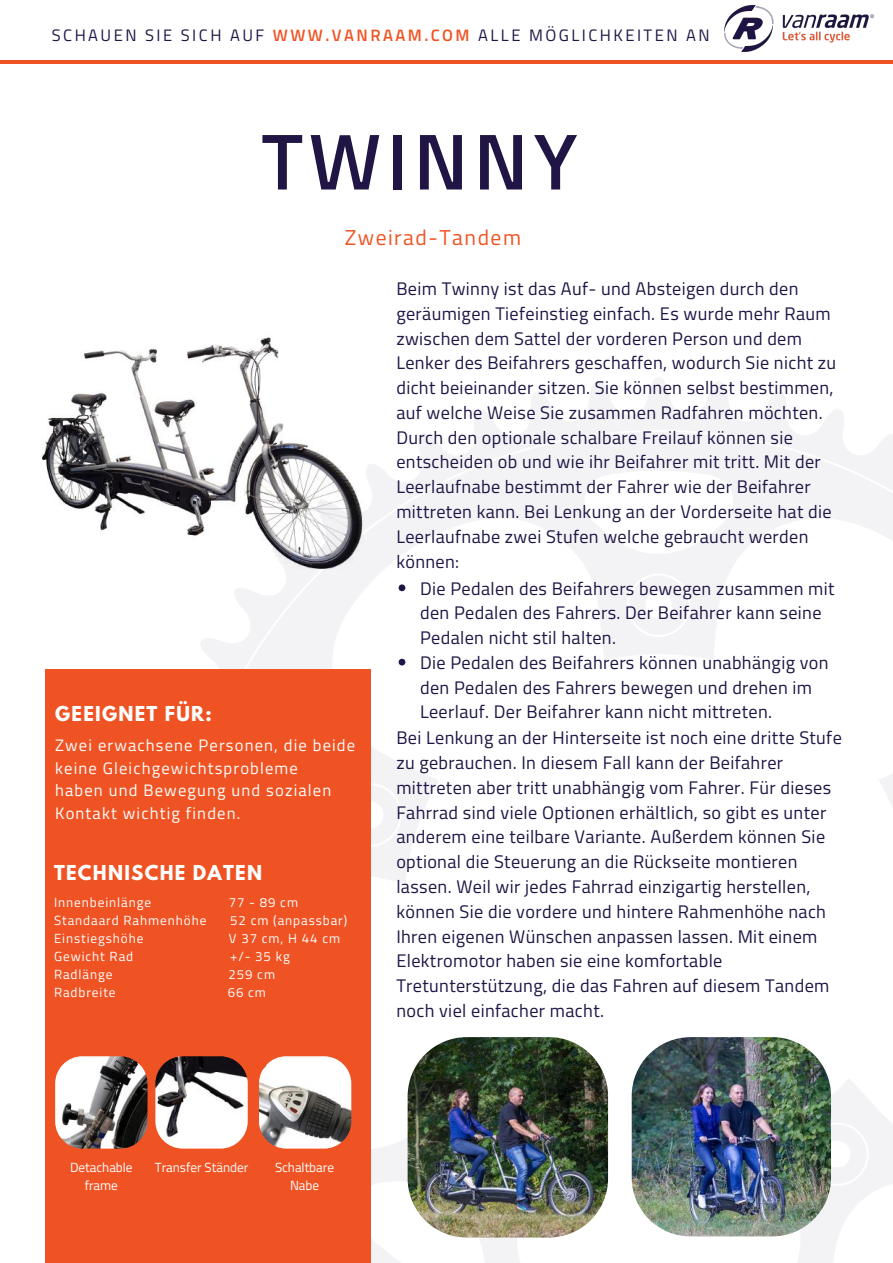
<style>
.page{position:relative;width:893px;height:1263px;background:#fff}
.page>*{position:absolute;margin:0;border:0;box-sizing:border-box;transform-origin:0 0}
.t1{font:600 79.5px "Titillium Web";letter-spacing:.07em;color:#201545}
.t2{font:21.6px "Titillium Web";letter-spacing:.07em;color:#f05323}
.t3{font:18.15px/24.8px "Titillium Web";letter-spacing:.02em;color:#201545}
.t4{font:700 18.15px "League Spartan";letter-spacing:.07em;color:#fff}
.t5{font:16.5px/22.5px "Titillium Web";letter-spacing:.07em;color:#fff}
.t6{font:16.5px "Titillium Web";letter-spacing:.15em;color:#201545}
.t7{font:13.2px "Titillium Web";letter-spacing:.07em;color:#fff}
.t8{font:13.2px/18px "Titillium Web";color:#fff;text-align:center}
.s1{font-weight:600;color:#f05323}
</style>
<div class="page">
<hr style="left:0;top:61px;width:893px;height:3px;background:#f05323">
<img style="left:42px;top:337px;width:237px;height:194px">
<img style="left:132px;top:377px;width:761px;height:886px">
<div style="left:45px;top:669px;width:325px;height:594px;background:#f05323"></div>
<img style="left:632px;top:1037px;width:199px;height:199px;border-radius:59px">
<img style="left:408px;top:1037px;width:200px;height:200px;border-radius:59px">
<img style="left:55px;top:1056px;width:92px;height:92px;border-radius:27px">
<img style="left:155px;top:1056px;width:93px;height:92px;border-radius:27px">
<img style="left:259px;top:1056px;width:92px;height:92px;border-radius:27px">
<img style="left:724px;top:6px;width:150px;height:46px">
<svg style="left:399px;top:584px;width:6px;height:7px"></svg>
<svg style="left:399px;top:659px;width:6px;height:6px"></svg>
<p class="t6" style="left:52px;top:22px;width:659px">SCHAUEN SIE SICH AUF <span class="s1">WWW.VANRAAM.COM</span> ALLE MÖGLICHKEITEN AN</p>
<h1 class="t1" style="left:261px;top:99px;width:318px">TWINNY</h1>
<p class="t2" style="left:345px;top:221px;width:178px">Zweirad-Tandem</p>
<p class="t4" style="left:55px;top:705px;width:158px">GEEIGNET FÜR:</p>
<p class="t5" style="left:55px;top:734px;width:301px">Zwei erwachsene Personen, die beide keine Gleichgewichtsprobleme<br>haben und Bewegung und sozialen<br>Kontakt wichtig finden.</p>
<p class="t4" style="left:54px;top:863px;width:210px">TECHNISCHE DATEN</p>
<p class="t7" style="left:54px;top:891px;width:99px">Innenbeinlänge</p>
<p class="t7" style="left:229px;top:891px;width:71px">77 - 89 cm</p>
<p class="t7" style="left:54px;top:909px;width:154px">Standaard Rahmenhöhe</p>
<p class="t7" style="left:230px;top:909px;width:118px">52 cm (anpassbar)</p>
<p class="t7" style="left:54px;top:927px;width:91px">Einstiegshöhe</p>
<p class="t7" style="left:229px;top:927px;width:113px">V 37 cm, H 44 cm</p>
<p class="t7" style="left:54px;top:945px;width:81px">Gewicht Rad</p>
<p class="t7" style="left:230px;top:945px;width:61px">+/- 35 kg</p>
<p class="t7" style="left:54px;top:963px;width:60px">Radlänge</p>
<p class="t7" style="left:228px;top:963px;width:48px">259 cm</p>
<p class="t7" style="left:54px;top:982px;width:63px">Radbreite</p>
<p class="t7" style="left:228px;top:982px;width:40px">66 cm</p>
<p class="t3" style="left:396px;top:276px;width:441px">Beim Twinny ist das Auf- und Absteigen durch den geräumigen Tiefeinstieg einfach. Es wurde mehr Raum zwischen dem Sattel der vorderen Person und dem Lenker des Beifahrers geschaffen, wodurch Sie nicht zu dicht beieinander sitzen. Sie können selbst bestimmen, auf welche Weise Sie zusammen Radfahren möchten.<br>Durch den optionale schalbare Freilauf können sie entscheiden ob und wie ihr Beifahrer mit tritt. Mit der Leerlaufnabe bestimmt der Fahrer wie der Beifahrer mittreten kann. Bei Lenkung an der Vorderseite hat die Leerlaufnabe zwei Stufen welche gebraucht werden können:</p>
<p class="t3" style="left:420px;top:575px;width:416px">Die Pedalen des Beifahrers bewegen zusammen mit</p>
<p class="t3" style="left:420px;top:600px;width:403px">den Pedalen des Fahrers. Der Beifahrer kann seine</p>
<p class="t3" style="left:420px;top:625px;width:197px">Pedalen nicht stil halten.</p>
<p class="t3" style="left:420px;top:650px;width:410px">Die Pedalen des Beifahrers können unabhängig von</p>
<p class="t3" style="left:420px;top:674px;width:394px">den Pedalen des Fahrers bewegen und drehen im</p>
<p class="t3" style="left:420px;top:699px;width:354px">Leerlauf. Der Beifahrer kann nicht mittreten.</p>
<p class="t3" style="left:396px;top:725px;width:447px">Bei Lenkung an der Hinterseite ist noch eine dritte Stufe</p>
<p class="t3" style="left:396px;top:750px;width:388px">zu gebrauchen. In diesem Fall kann der Beifahrer</p>
<p class="t3" style="left:396px;top:775px;width:436px">mittreten aber tritt unabhängig vom Fahrer. Für dieses</p>
<p class="t3" style="left:396px;top:799px;width:431px">Fahrrad sind viele Optionen erhältlich, so gibt es unter</p>
<p class="t3" style="left:396px;top:824px;width:430px">anderem eine teilbare Variante. Außerdem können Sie</p>
<p class="t3" style="left:396px;top:849px;width:403px">optional die Steuerung an die Rückseite montieren</p>
<p class="t3" style="left:396px;top:874px;width:416px">lassen. Weil wir jedes Fahrrad einzigartig herstellen,</p>
<p class="t3" style="left:396px;top:899px;width:431px">können Sie die vordere und hintere Rahmenhöhe nach</p>
<p class="t3" style="left:396px;top:923px;width:423px">Ihren eigenen Wünschen anpassen lassen. Mit einem</p>
<p class="t3" style="left:396px;top:948px;width:328px">Elektromotor haben sie eine komfortable</p>
<p class="t3" style="left:396px;top:973px;width:435px">Tretunterstützung, die das Fahren auf diesem Tandem</p>
<p class="t3" style="left:396px;top:998px;width:209px">noch viel einfacher macht.</p>
<p class="t8" style="left:70px;top:1158px;width:64px">Detachable frame</p>
<p class="t8" style="left:155px;top:1158px;width:95px">Transfer Ständer</p>
<p class="t8" style="left:275px;top:1158px;width:61px">Schaltbare<br>Nabe</p>
</div>
